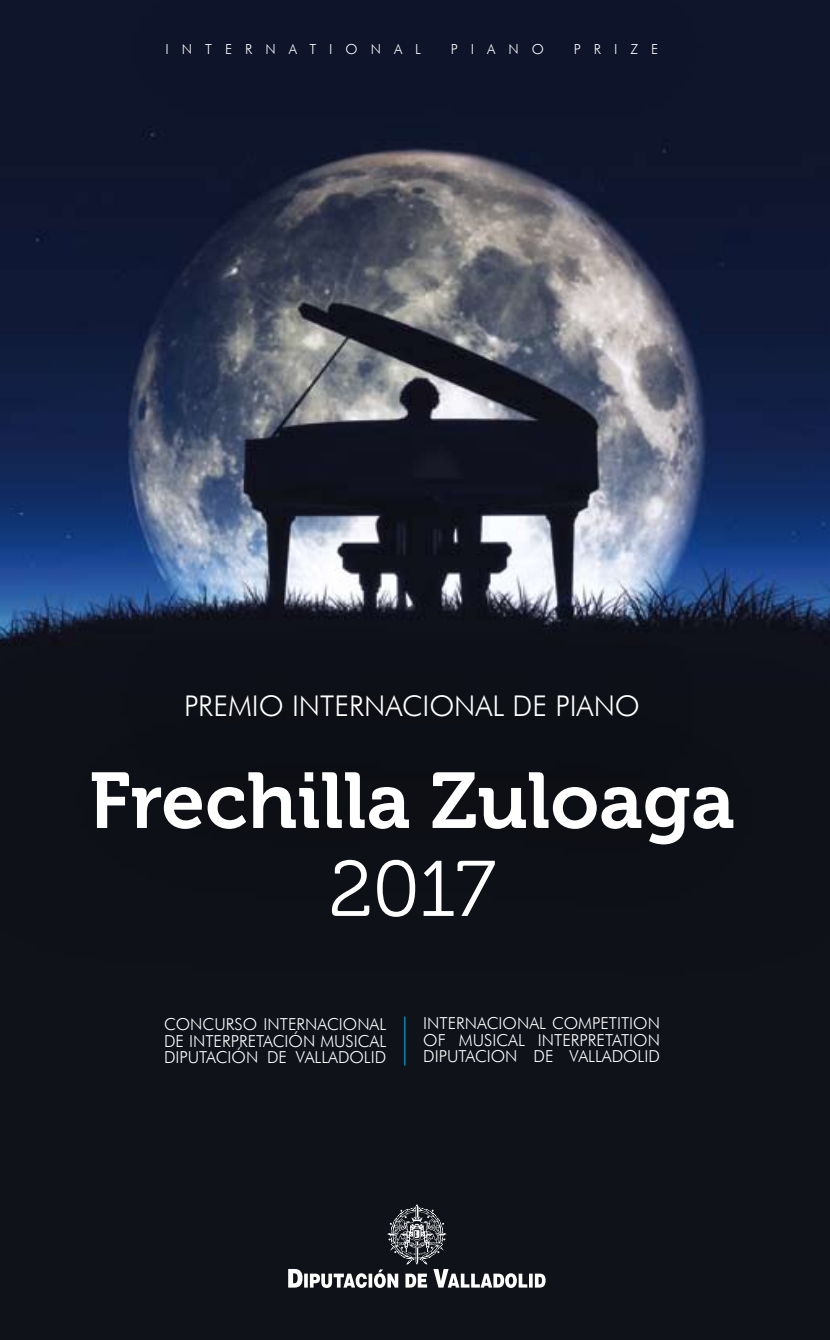
<style>
.page{position:relative;width:830px;height:1340px;background:#fff}
.page>*{position:absolute;margin:0;border:0;box-sizing:border-box;transform-origin:0 0}
.t1{font:78.52px "Museo 700";color:#fff}
.t2{font:78.52px "Museo 300";color:#fff}
.t3{font:300 28.57px "Futura BT";color:#fff}
.t4{font:300 16.43px/16.4px "Futura BT";color:#fff;text-align:justify}
.t5{font:300 13.72px "Futura BT";letter-spacing:.94em;color:#fff}
</style>
<div class="page">
<img style="left:0;top:0;width:829px;height:1339px">
<div style="left:91px;top:0;width:674px;height:150px;background:#0e142a"></div>
<div style="left:0;top:621px;width:829px;height:414px;background:#0e1118"></div>
<hr style="left:404px;top:1016px;width:1px;height:49px;background:#0189b5">
<svg style="left:288px;top:1203px;width:257px;height:84px;background:#303238"></svg>
<p class="t5" style="left:165px;top:41px;width:257px">INTERNATIONAL</p>
<p class="t5" style="left:451px;top:41px;width:94px">PIANO</p>
<p class="t5" style="left:573px;top:41px;width:86px">PRIZE</p>
<h2 class="t3" style="left:184px;top:689px;width:457px">PREMIO INTERNACIONAL DE PIANO</h2>
<h1 class="t1" style="left:89px;top:757px;width:647px">Frechilla Zuloaga</h1>
<h1 class="t2" style="left:328px;top:846px;width:168px">2017</h1>
<p class="t4" style="left:164px;top:1016px;width:224px">CONCURSO INTERNACIONAL DE INTERPRETACIÓN MUSICAL DIPUTACIÓN DE VALLADOLID</p>
<p class="t4" style="left:423px;top:1014px;width:238px">INTERNACIONAL COMPETITION OF MUSICAL INTERPRETATION DIPUTACION DE VALLADOLID</p>
</div>
